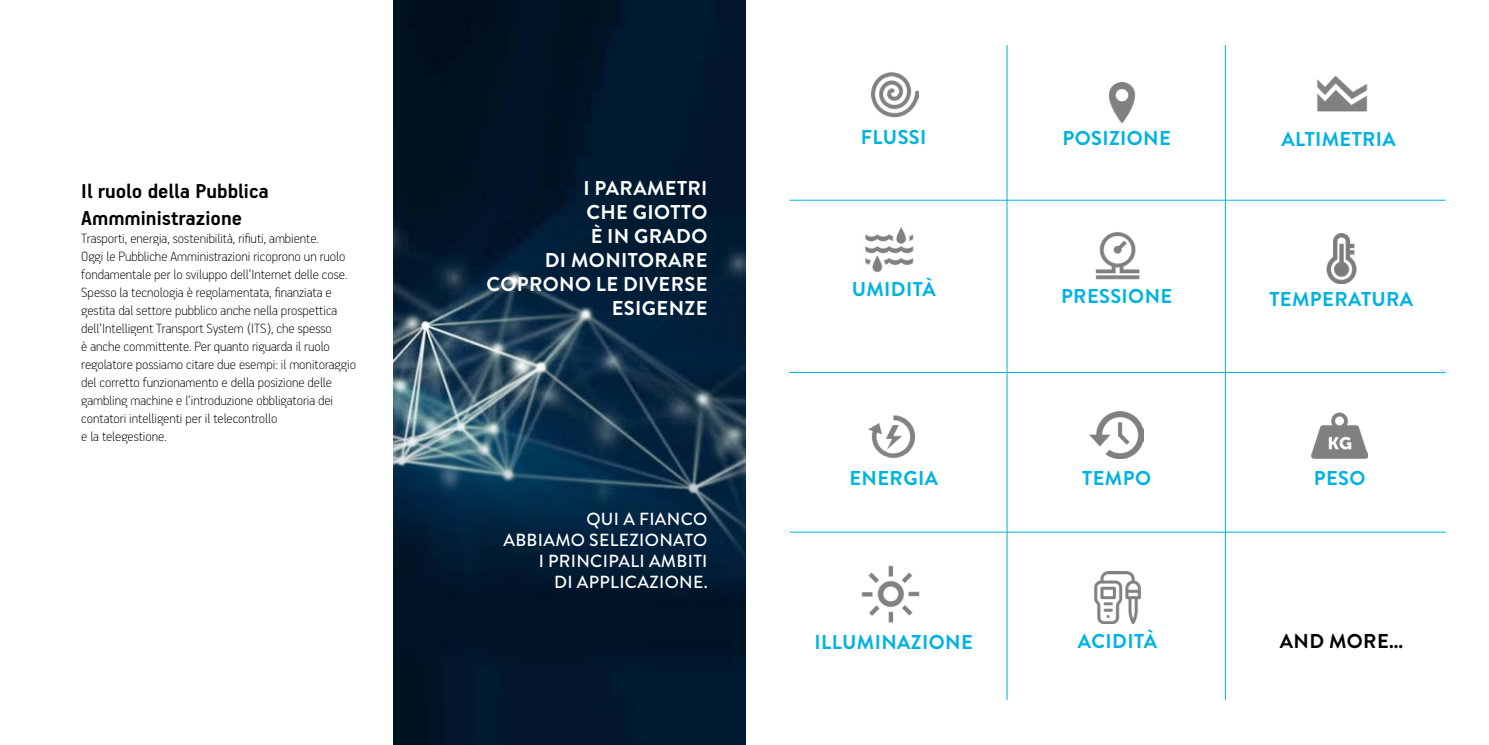
<style>
.page{position:relative;width:1489px;height:745px;background:#fff}
.page>*{position:absolute;margin:0;border:0;box-sizing:border-box;transform-origin:0 0}
.t1{font:700 22.5px/27px "PF Handbook Pro";color:#000}
.t2{font:700 20px "Brandon Grotesque";letter-spacing:.02em;color:#00b2e1}
.t3{font:700 20px/24px "Brandon Grotesque";letter-spacing:.02em;color:#fff;text-align:right}
.t4{font:700 20px "Brandon Grotesque";color:#000}
.t5{font:500 17.5px/21px "Brandon Grotesque";letter-spacing:.02em;color:#fff;text-align:right}
.t6{font:100 15px/18px "PF Handbook Pro";color:#000}
</style>
<div class="page">
<img style="left:393px;top:0;width:352px;height:744px">
<img style="left:861px;top:565px;width:59px;height:58px">
<img style="left:1326px;top:233px;width:31px;height:50px">
<img style="left:1094px;top:571px;width:48px;height:52px">
<img style="left:1095px;top:232px;width:45px;height:48px">
<img style="left:865px;top:227px;width:49px;height:46px">
<img style="left:871px;top:72px;width:47px;height:46px">
<img style="left:1089px;top:411px;width:54px;height:47px">
<img style="left:868px;top:415px;width:48px;height:43px">
<img style="left:1108px;top:81px;width:28px;height:43px">
<img style="left:1311px;top:412px;width:56px;height:47px">
<img style="left:1316px;top:75px;width:52px;height:37px">
<hr style="left:1006px;top:45px;width:1px;height:654px;background:#00b2e1">
<hr style="left:1224px;top:45px;width:1px;height:654px;background:#00b2e1">
<hr style="left:789px;top:372px;width:656px;height:1px;background:#00b2e1">
<hr style="left:789px;top:200px;width:656px;height:1px;background:#00b2e1">
<hr style="left:789px;top:531px;width:656px;height:1px;background:#00b2e1">
<h1 class="t1" style="left:81px;top:176px;width:189px">Il ruolo della Pubblica<br>Ammministrazione</h1>
<p class="t6" style="left:81px;top:228px;width:276px">Trasporti, energia, sostenibilità, rifiuti, ambiente.<br>Oggi le Pubbliche Amministrazioni ricoprono un ruolo fondamentale per lo sviluppo dell’Internet delle cose.<br>Spesso la tecnologia è regolamentata, finanziata e gestita dal settore pubblico anche nella prospettica dell’Intelligent Transport System (ITS), che spesso<br>è anche committente. Per quanto riguarda il ruolo regolatore possiamo citare due esempi: il monitoraggio del corretto funzionamento e della posizione delle gambling machine e l’introduzione obbligatoria dei contatori intelligenti per il telecontrollo<br>e la telegestione.</p>
<h2 class="t3" style="left:583px;top:176px;width:26px">I PARAM</h2>
<h2 class="t3" style="left:665px;top:176px;width:44px">ETR I</h2>
<h2 class="t3" style="left:586px;top:200px;width:122px">CHE GIOTTO</h2>
<h2 class="t3" style="left:590px;top:224px;width:118px">È IN GRADO</h2>
<h2 class="t3" style="left:545px;top:248px;width:124px">DI MONITORAR</h2>
<h2 class="t3" style="left:486px;top:248px;width:222px">E<br>COPRONO LE DIVERSE<br>ESIGENZE</h2>
<p class="t5" style="left:503px;top:508px;width:206px">QUI A FIANCO<br>ABBIAMO SELEZIONATO<br>I PRINCIPALI AMBITI<br>DI APPLICAZIONE.</p>
<h2 class="t2" style="left:860px;top:123px;width:67px">FLUSSI</h2>
<h2 class="t2" style="left:851px;top:275px;width:86px">UMIDITÀ</h2>
<h2 class="t2" style="left:849px;top:464px;width:90px">ENERGIA</h2>
<h2 class="t2" style="left:1062px;top:124px;width:110px">POSIZIONE</h2>
<h2 class="t2" style="left:1281px;top:125px;width:116px">ALTIMETR IA</h2>
<h2 class="t2" style="left:1060px;top:281px;width:113px">PRESSIONE</h2>
<h2 class="t2" style="left:1269px;top:284px;width:145px">TEMPERATU RA</h2>
<h2 class="t2" style="left:1082px;top:464px;width:70px">TEMPO</h2>
<h2 class="t2" style="left:1313px;top:464px;width:53px">PESO</h2>
<h2 class="t2" style="left:814px;top:627px;width:160px">ILLUMINAZIONE</h2>
<h2 class="t2" style="left:1077px;top:626px;width:81px">ACIDITÀ</h2>
<h2 class="t4" style="left:1279px;top:626px;width:125px">AND MORE...</h2>
</div>
